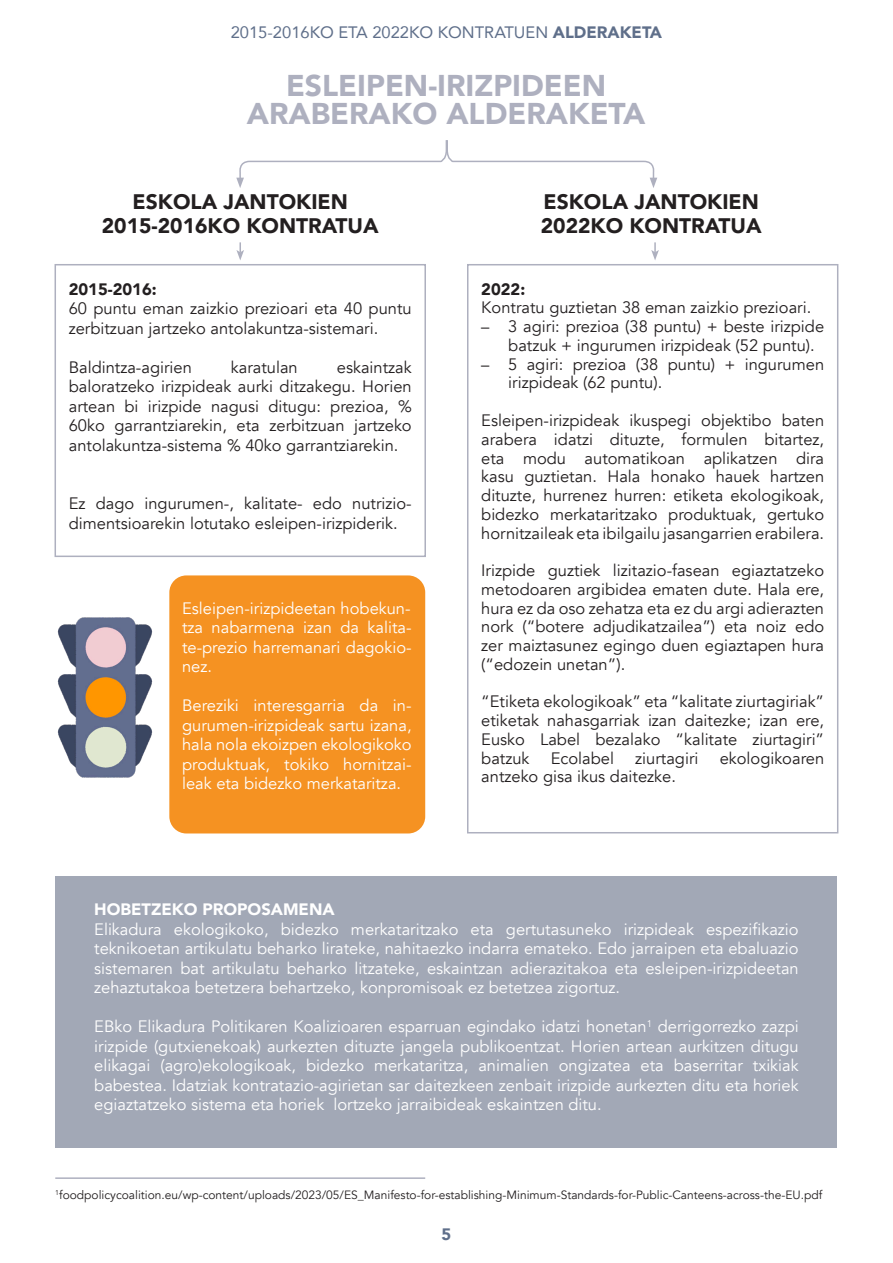
<style>
.page{position:relative;width:893px;height:1263px;background:#fff}
.page>*{position:absolute;margin:0;border:0;box-sizing:border-box;transform-origin:0 0}
.t1{font:900 30px "Avenir";color:#aeb0bf}
.t2{font:900 21px/24px "Avenir";color:#231f20}
.t3{font:16.5px/18.8px "Avenir";color:#231f20}
.t4{font:16.5px/19.5px "Avenir";color:#fff;text-align:justify}
.t5{font:16.5px "Avenir";color:#5f6f8a}
.t6{font:900 16.5px "Avenir";color:#fff}
.t7{font:900 16.5px "Avenir";color:#231f20}
.t8{font:900 16.5px "Avenir";color:#5f6f8a}
.t9{font:12px "Avenir";color:#231f20}
.s1{font-weight:900}
</style>
<div class="page">
<svg style="left:236px;top:140px;width:421px;height:48px"></svg>
<div style="left:55px;top:264px;width:371px;height:293px;border:2px solid #aeb0bf"></div>
<div style="left:467px;top:264px;width:371px;height:569px;border:2px solid #aeb0bf"></div>
<div style="left:169px;top:575px;width:256px;height:258px;background:#f59222;border-radius:17px"></div>
<svg style="left:236px;top:242px;width:8px;height:18px"></svg>
<svg style="left:651px;top:242px;width:8px;height:18px"></svg>
<div style="left:55px;top:876px;width:782px;height:271px;background:#a2a8b6"></div>
<img style="left:57px;top:599px;width:113px;height:211px">
<hr style="left:55px;top:1177px;width:370px;height:2px;background:#aeb0bf">
<p class="t5" style="left:231px;top:19px;width:433px">2015-2016KO ETA 2022KO KONTRATUEN <span class="s1">ALDERAKETA</span></p>
<p class="t1" style="left:286px;top:60px;width:322px">ESLEIPEN-IRIZPIDEEN</p>
<p class="t1" style="left:247px;top:88px;width:400px">ARABERAKO ALDERAKETA</p>
<p class="t2" style="left:133px;top:189px;width:217px">ESKOLA JANTOKIEN</p>
<p class="t2" style="left:102px;top:213px;width:278px">2015-2016KO KONTRATUA</p>
<p class="t7" style="left:69px;top:275px;width:89px">2015-2016:</p>
<p class="t3" style="left:69px;top:299px;width:344px;line-height:19.5px">60 puntu eman zaizkio prezioari eta 40 puntu zerbitzuan jartzeko antolakuntza-sistemari.</p>
<p class="t3" style="left:69px;top:358px;width:125px">Baldintza-agirien</p>
<p class="t3" style="left:231px;top:358px;width:68px">karatulan</p>
<p class="t3" style="left:69px;top:358px;width:344px;line-height:19.5px;text-align:justify;text-indent:268px">eskaintzak baloratzeko irizpideak aurki ditzakegu. Horien artean bi irizpide nagusi ditugu: prezioa, % 60ko garrantziarekin, eta zerbitzuan jartzeko antolakuntza-sistema % 40ko garrantziarekin.</p>
<p class="t3" style="left:69px;top:494px;width:344px;line-height:19.5px">Ez dago ingurumen-, kalitate- edo nutrizio&shy;dimentsioarekin lotutako esleipen-irizpiderik.</p>
<p class="t4" style="left:182px;top:599px;width:230px">Esleipen-irizpideetan hobekun-</p>
<p class="t4" style="left:182px;top:618px;width:231px">tza nabarmena izan da kalita&shy;te-prezio harremanari dagokio&shy;nez.</p>
<p class="t4" style="left:182px;top:696px;width:231px">Bereziki interesgarria da in&shy;gurumen-irizpideak sartu izana, hala nola ekoizpen ekologikoko produktuak, tokiko hornitzai&shy;leak eta bidezko merkataritza.</p>
<p class="t2" style="left:541px;top:189px;width:222px">ESKOLA JANTOKIEN<br>2022KO KONTRATUA</p>
<p class="t7" style="left:481px;top:275px;width:45px">2022:</p>
<p class="t3" style="left:481px;top:299px;width:331px">Kontratu guztietan 38 eman zaizkio prezioari.</p>
<p class="t3" style="left:508px;top:317px;width:317px;text-indent:-27px">– 3 agiri: prezioa (38 puntu) + beste irizpide batzuk + ingurumen irizpideak (52 puntu).</p>
<p class="t3" style="left:508px;top:355px;width:317px;text-indent:-27px">– 5 agiri: prezioa (38 puntu) + ingurumen irizpideak (62 puntu).</p>
<p class="t3" style="left:481px;top:411px;width:344px;text-align:justify">Esleipen-irizpideak ikuspegi objektibo baten arabera idatzi dituzte, formulen bitartez, eta modu automatikoan aplikatzen dira kasu guztietan. Hala honako hauek hartzen dituzte, hurrenez hurren: etiketa ekologikoak, bidezko merkataritzako produktuak, gertuko hornitzaileak eta ibilgailu jasangarrien erabilera.</p>
<p class="t3" style="left:481px;top:561px;width:344px;text-align:justify">Irizpide guztiek lizitazio-fasean egiaztatzeko metodoaren argibidea ematen dute. Hala ere, hura ez da oso zehatza eta ez du argi adierazten nork (“botere adjudikatzailea”) eta noiz edo zer maiztasunez egingo duen egiaztapen hura (“edozein unetan”).</p>
<p class="t3" style="left:481px;top:692px;width:344px;text-align:justify">“Etiketa ekologikoak” eta “kalitate ziurtagiriak” etiketak nahasgarriak izan daitezke; izan ere, Eusko Label bezalako “kalitate ziurtagiri” batzuk</p>
<p class="t3" style="left:551px;top:749px;width:65px">Ecolabel</p>
<p class="t3" style="left:635px;top:749px;width:65px">ziurtagiri</p>
<p class="t3" style="left:720px;top:749px;width:106px">ekologikoaren</p>
<p class="t3" style="left:481px;top:767px;width:196px">antzeko gisa ikus daitezke.</p>
<p class="t6" style="left:94px;top:895px;width:242px">HOBETZEKO PROPOSAMENA</p>
<p class="t4" style="left:94px;top:920px;width:706px">Elikadura ekologikoko, bidezko merkataritzako eta gertutasuneko irizpideak espezifikazio teknikoetan artikulatu beharko lirateke, nahitaezko indarra emateko. Edo jarraipen eta ebaluazio sistemaren bat artikulatu beharko litzateke, eskaintzan adierazitakoa eta esleipen-irizpideetan zehaztutakoa betetzera behartzeko, konpromisoak ez betetzea zigortuz.</p>
<p class="t4" style="left:94px;top:1017px;width:706px">EBko Elikadura Politikaren Koalizioaren esparruan egindako idatzi honetan<sup>1</sup> derrigorrezko zazpi irizpide (gutxienekoak) aurkezten dituzte jangela publikoentzat. Horien artean aurkitzen ditugu elikagai (agro)ekologikoak, bidezko merkataritza, animalien ongizatea eta baserritar txikiak babestea. Idatziak kontratazio-agirietan sar daitezkeen zenbait irizpide aurkezten ditu eta horiek egiaztatzeko sistema eta horiek lortzeko jarraibideak eskaintzen ditu.</p>
<p class="t9" style="left:55px;top:1187px;width:768px"><sup>1</sup>foodpolicycoalition.eu/wp-content/uploads/2023/05/ES_Manifesto-for-establishing-Minimum-Standards-for-Public-Canteens-across-the-EU.pdf</p>
<p class="t8" style="left:442px;top:1220px;width:11px">5</p>
</div>
